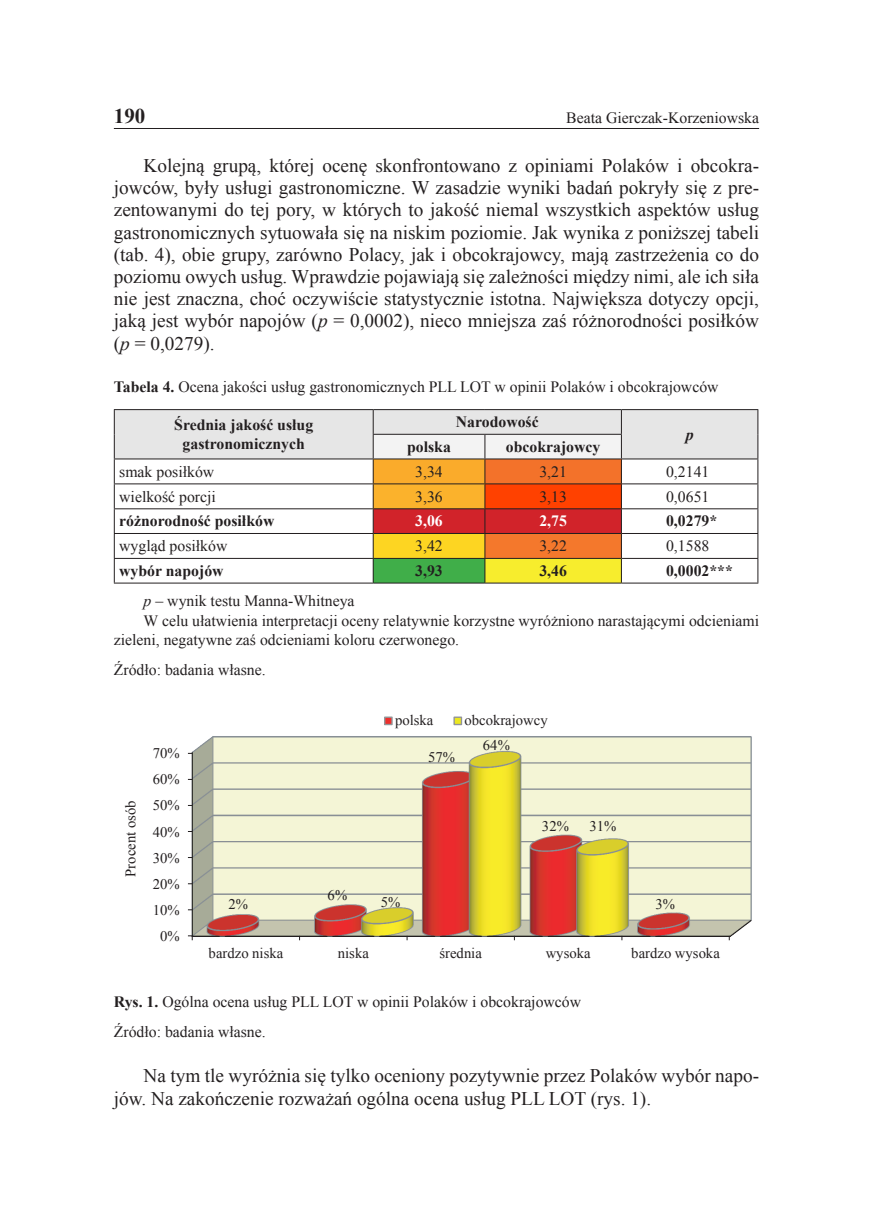
<style>
.page{position:relative;width:873px;height:1220px;background:#fff}
.page>*{position:absolute;margin:0;border:0;box-sizing:border-box;transform-origin:0 0}
.t1{font:700 21px "Times New Roman";color:#231f20}
.tekst_podstawowy{font:19.25px/22.2px "Times New Roman";color:#231f20;text-align:justify}
.tyt_tab{font:15.75px/19.2px "Times New Roman";color:#231f20}
.tekst_w_tab{font:700 15.75px/19.2px "Times New Roman";color:#231f20;text-align:center}
.tekst_w_tab-2{font:15.75px "Times New Roman";color:#231f20}
.tyt_rysunku{font:15.75px "Times New Roman";color:#231f20}
.źródło_tab{font:15.75px "Times New Roman";color:#231f20}
.tekst_w_tab-3{font:700 15.75px "Times New Roman";color:#fff}
.tekst_w_tab-4{font:italic 700 15.75px "Times New Roman";color:#231f20}
.t2{font:14.7px "Times New Roman";color:#231f20}
.s1{font-style:italic}
.s2{font-weight:700}
</style>
<div class="page">
<hr style="left:114px;top:128px;width:645px;height:1px;background:#231f20">
<hr style="left:114px;top:409px;width:259px;height:1px;background:#231f20">
<hr style="left:373px;top:409px;width:112px;height:1px;background:#231f20">
<hr style="left:485px;top:409px;width:136px;height:1px;background:#231f20">
<hr style="left:621px;top:409px;width:137px;height:1px;background:#231f20">
<svg style="left:114px;top:410px;width:644px;height:173px"></svg>
<hr style="left:114px;top:583px;width:259px;height:1px;background:#231f20">
<hr style="left:373px;top:583px;width:112px;height:1px;background:#231f20">
<hr style="left:485px;top:583px;width:136px;height:1px;background:#231f20">
<hr style="left:621px;top:583px;width:137px;height:1px;background:#231f20">
<img style="left:189px;top:736px;width:563px;height:202px">
<svg style="left:188px;top:935px;width:5px;height:5px"></svg>
<div style="left:384px;top:717px;width:8px;height:7px;background:#ee2f2c"></div>
<div style="left:384px;top:716px;width:8px;height:9px;border:1px solid #939598"></div>
<div style="left:454px;top:717px;width:7px;height:7px;background:#ece820"></div>
<div style="left:453px;top:716px;width:9px;height:9px;border:1px solid #939598"></div>
<p class="t1" style="left:114px;top:102px;width:33px">190</p>
<p class="tyt_tab" style="left:566px;top:108px;width:194px">Beata Gierczak-Korzeniowska</p>
<p class="tekst_podstawowy" style="left:114px;top:154px;width:646px;text-indent:30px">Kolejną grupą, której ocenę skonfrontowano z opiniami Polaków i obcokra&shy;jowców, były usługi gastronomiczne. W zasadzie wyniki badań pokryły się z pre&shy;zentowanymi do tej pory, w których to jakość niemal wszystkich aspektów usług gastronomicznych sytuowała się na niskim poziomie. Jak wynika z poniższej tabeli (tab. 4), obie grupy, zarówno Polacy, jak i obcokrajowcy, mają zastrzeżenia co do poziomu owych usług. Wprawdzie pojawiają się zależności między nimi, ale ich siła nie jest znaczna, choć oczywiście statystycznie istotna. Największa dotyczy opcji, jaką jest wybór napojów (<span class="s1">p</span> = 0,0002), nieco mniejsza zaś różnorodności posiłków (<span class="s1">p</span> = 0,0279).</p>
<p class="tyt_tab" style="left:114px;top:376px;width:606px"><span class="s2">Tabela 4.</span> Ocena jakości usług gastronomicznych PLL LOT w opinii Polaków i obcokrajowców</p>
<p class="tekst_w_tab" style="left:174px;top:415px;width:140px">Średnia jakość usług gastronomicznych</p>
<p class="tekst_w_tab" style="left:456px;top:412px;width:84px">Narodowość</p>
<p class="tekst_w_tab-4" style="left:685px;top:423px;width:9px">p</p>
<p class="tekst_w_tab" style="left:407px;top:437px;width:45px">polska</p>
<p class="tekst_w_tab" style="left:506px;top:437px;width:96px">obcokrajowcy</p>
<p class="tekst_w_tab-2" style="left:119px;top:461px;width:96px">smak posiłków</p>
<p class="tekst_w_tab-2" style="left:415px;top:461px;width:29px">3,34</p>
<p class="tekst_w_tab-2" style="left:539px;top:461px;width:29px">3,21</p>
<p class="tekst_w_tab-2" style="left:666px;top:461px;width:45px">0,2141</p>
<p class="tekst_w_tab-2" style="left:119px;top:486px;width:98px">wielkość porcji</p>
<p class="tekst_w_tab-2" style="left:415px;top:486px;width:29px">3,36</p>
<p class="tekst_w_tab-2" style="left:539px;top:486px;width:29px">3,13</p>
<p class="tekst_w_tab-2" style="left:666px;top:486px;width:45px">0,0651</p>
<p class="tekst_w_tab" style="left:119px;top:511px;width:157px">różnorodność posiłków</p>
<p class="tekst_w_tab-3" style="left:415px;top:510px;width:29px">3,06</p>
<p class="tekst_w_tab-3" style="left:539px;top:510px;width:29px">2,75</p>
<p class="tekst_w_tab" style="left:666px;top:511px;width:53px">0,0279*</p>
<p class="tekst_w_tab-2" style="left:119px;top:535px;width:110px">wygląd posiłków</p>
<p class="tekst_w_tab-2" style="left:415px;top:535px;width:29px">3,42</p>
<p class="tekst_w_tab-2" style="left:539px;top:535px;width:29px">3,22</p>
<p class="tekst_w_tab-2" style="left:666px;top:535px;width:45px">0,1588</p>
<p class="tekst_w_tab" style="left:119px;top:561px;width:106px">wybór napojów</p>
<p class="tekst_w_tab" style="left:415px;top:561px;width:29px">3,93</p>
<p class="tekst_w_tab" style="left:539px;top:561px;width:29px">3,46</p>
<p class="tekst_w_tab" style="left:666px;top:561px;width:68px">0,0002***</p>
<p class="tyt_tab" style="left:144px;top:591px;width:212px"><span class="s1">p</span> – wynik testu Manna-Whitneya</p>
<p class="tyt_tab" style="left:114px;top:610px;width:646px;text-indent:30px">W celu ułatwienia interpretacji oceny relatywnie korzystne wyróżniono narastającymi odcieniami zieleni, negatywne zaś odcieniami koloru czerwonego.</p>
<p class="źródło_tab" style="left:114px;top:659px;width:153px">Źródło: badania własne.</p>
<p class="t2" style="left:121px;top:877px;width:78px;rotate:-90deg">Procent osób</p>
<p class="t2" style="left:153px;top:743px;width:28px">70%</p>
<p class="t2" style="left:153px;top:769px;width:28px">60%</p>
<p class="t2" style="left:153px;top:795px;width:28px">50%</p>
<p class="t2" style="left:153px;top:822px;width:28px">40%</p>
<p class="t2" style="left:153px;top:848px;width:28px">30%</p>
<p class="t2" style="left:153px;top:874px;width:28px">20%</p>
<p class="t2" style="left:153px;top:900px;width:28px">10%</p>
<p class="t2" style="left:160px;top:926px;width:21px">0%</p>
<p class="t2" style="left:395px;top:711px;width:40px">polska</p>
<p class="t2" style="left:464px;top:711px;width:85px">obcokrajowcy</p>
<p class="t2" style="left:228px;top:894px;width:21px">2%</p>
<p class="t2" style="left:327px;top:885px;width:21px">6%</p>
<p class="t2" style="left:428px;top:747px;width:29px">57%</p>
<p class="t2" style="left:483px;top:735px;width:29px">64%</p>
<p class="t2" style="left:542px;top:816px;width:29px">32%</p>
<p class="t2" style="left:589px;top:816px;width:29px">31%</p>
<p class="t2" style="left:381px;top:892px;width:21px">5%</p>
<p class="t2" style="left:655px;top:894px;width:21px">3%</p>
<p class="t2" style="left:209px;top:943px;width:76px">bardzo niska</p>
<p class="t2" style="left:338px;top:943px;width:32px">niska</p>
<p class="t2" style="left:439px;top:943px;width:44px">średnia</p>
<p class="t2" style="left:545px;top:943px;width:46px">wysoka</p>
<p class="t2" style="left:631px;top:943px;width:90px">bardzo wysoka</p>
<p class="tyt_rysunku" style="left:114px;top:991px;width:469px"><span class="s2">Rys. 1.</span> Ogólna ocena usług PLL LOT w opinii Polaków i obcokrajowców</p>
<p class="źródło_tab" style="left:114px;top:1021px;width:153px">Źródło: badania własne.</p>
<p class="tekst_podstawowy" style="left:114px;top:1064px;width:646px;line-height:22.8px;text-indent:30px">Na tym tle wyróżnia się tylko oceniony pozytywnie przez Polaków wybór napo&shy;jów. Na zakończenie rozważań ogólna ocena usług PLL LOT (rys. 1).</p>
</div>
